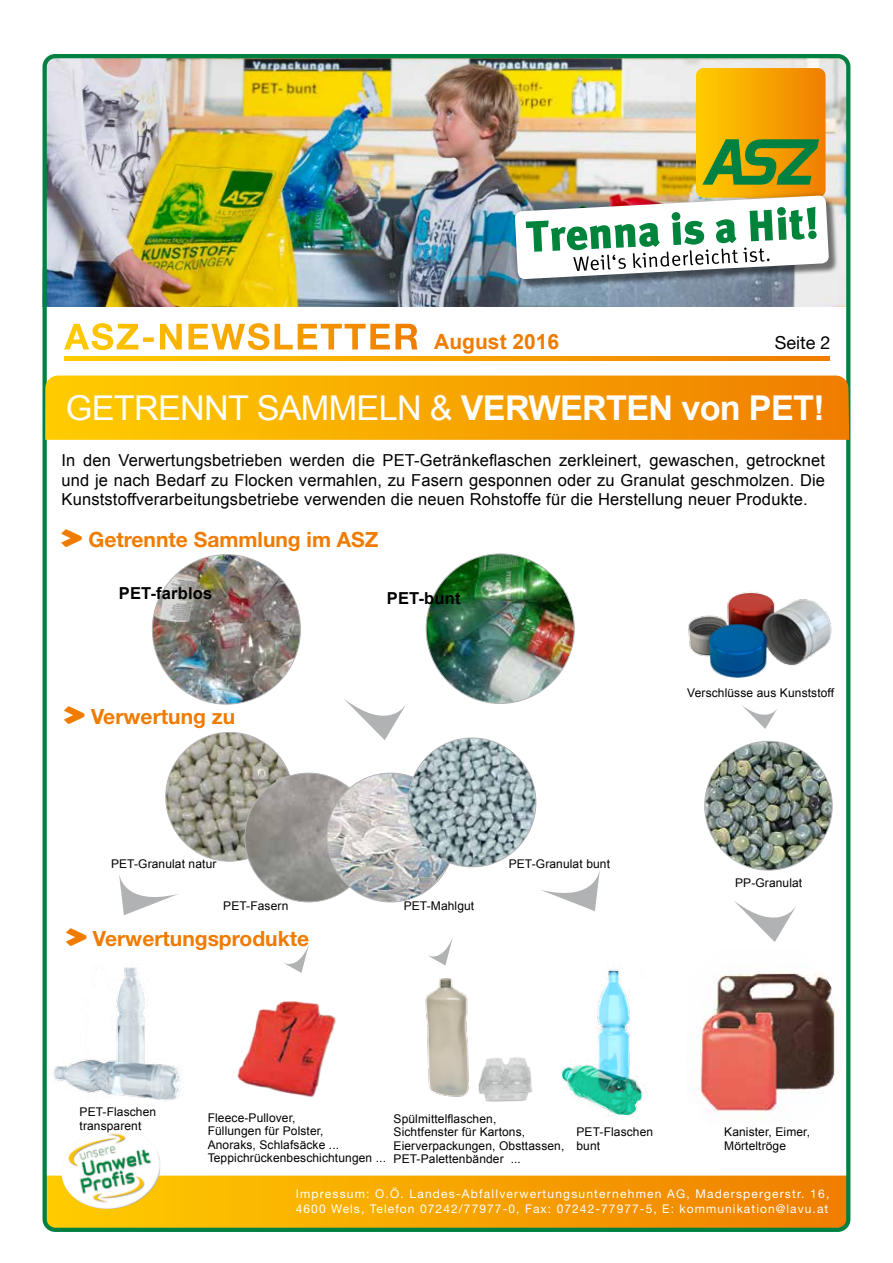
<style>
.page{position:relative;width:893px;height:1263px;background:#fff}
.page>*{position:absolute;margin:0;border:0;box-sizing:border-box;transform-origin:0 0}
.t1{font:34.2px "Arial";letter-spacing:-.02em;color:#fff}
.t2{font:700 21px "Helvetica Neue LT";color:#ef7c00}
.t3{font:700 21px "Arial";color:#ef7c00}
.t4{font:18px "Helvetica Neue LT Std";color:#000}
.t5{font:16.5px/19.5px "Arial";letter-spacing:.01em;color:#000;text-align:justify}
.t6{font:700 16.5px "Arial";letter-spacing:.01em;color:#000}
.t7{font:12px/13.5px "Arial";letter-spacing:.01em;color:#000}
.t8{font:12px/15px "Helvetica Neue LT Std";letter-spacing:.1em;color:#fff}
.s1{font-weight:700}
.s2{font-family:"Reservoir Grunge";font-weight:400}
</style>
<div class="page">
<img style="left:43px;top:54px;width:807px;height:1178px">
<img style="left:61px;top:1128px;width:100px;height:81px">
<img style="left:360px;top:952px;width:163px;height:147px">
<img style="left:474px;top:1053px;width:63px;height:52px">
<img style="left:686px;top:948px;width:158px;height:184px">
<img style="left:705px;top:741px;width:127px;height:129px">
<img style="left:166px;top:732px;width:127px;height:129px">
<img style="left:245px;top:773px;width:82px;height:129px">
<img style="left:327px;top:773px;width:127px;height:129px">
<img style="left:408px;top:738px;width:128px;height:129px">
<img style="left:685px;top:555px;width:148px;height:149px">
<img style="left:232px;top:978px;width:159px;height:127px">
<img style="left:42px;top:953px;width:157px;height:148px">
<svg style="left:45px;top:376px;width:804px;height:64px;background:#f5a501"></svg>
<svg style="left:64px;top:356px;width:765px;height:5px;background:#f7a500"></svg>
<svg style="left:92px;top:323px;width:326px;height:27px"></svg>
<div style="left:517px;top:198px;width:322px;height:91px;background:#000;opacity:.51"></div>
<img style="left:509px;top:68px;width:325px;height:216px">
<img style="left:152px;top:555px;width:148px;height:149px">
<img style="left:542px;top:945px;width:130px;height:182px">
<img style="left:426px;top:554px;width:148px;height:149px">
<svg style="left:540px;top:869px;width:60px;height:42px"></svg>
<svg style="left:119px;top:873px;width:60px;height:42px"></svg>
<svg style="left:283px;top:944px;width:26px;height:29px"></svg>
<svg style="left:427px;top:937px;width:26px;height:28px"></svg>
<svg style="left:733px;top:900px;width:63px;height:42px"></svg>
<svg style="left:741px;top:705px;width:37px;height:24px"></svg>
<svg style="left:343px;top:698px;width:64px;height:42px"></svg>
<h2 class="t3" style="left:434px;top:328px;width:126px">August 2016</h2>
<h3 class="t4" style="left:775px;top:332px;width:57px">Seite 2</h3>
<h1 class="t1" style="left:66px;top:386px;width:760px">GETRENNT SAMMELN &amp; <span class="s1">VERWERTEN von PET!</span></h1>
<p class="t5" style="left:62px;top:451px;width:765px">In den Verwertungsbetrieben werden die PET-Getränkeflaschen zerkleinert, gewaschen, getrocknet und je nach Bedarf zu Flocken vermahlen, zu Fasern gesponnen oder zu Granulat geschmolzen. Die Kunststoffverarbeitungsbetriebe verwenden die neuen Rohstoffe für die Herstellung neuer Produkte.</p>
<h2 class="t2" style="left:61px;top:526px;width:318px"><span class="s2">&gt;</span> Getrennte Sammlung im ASZ</h2>
<h3 class="t6" style="left:119px;top:582px;width:95px">PET-farblos</h3>
<h3 class="t6" style="left:387px;top:587px;width:75px">PET-bunt</h3>
<h2 class="t2" style="left:64px;top:703px;width:172px"><span class="s2">&gt;</span> Verwertung zu</h2>
<p class="t7" style="left:111px;top:857px;width:107px">PET-Granulat natur</p>
<p class="t7" style="left:223px;top:899px;width:67px">PET-Fasern</p>
<p class="t7" style="left:404px;top:899px;width:72px">PET-Mahlgut</p>
<h2 class="t2" style="left:66px;top:925px;width:245px"><span class="s2">&gt;</span> Verwertungsprodukte</h2>
<p class="t7" style="left:509px;top:857px;width:103px">PET-Granulat bunt</p>
<p class="t7" style="left:687px;top:687px;width:148px">Verschlüsse aus Kunststoff</p>
<p class="t7" style="left:735px;top:876px;width:69px">PP-Granulat</p>
<p class="t7" style="left:80px;top:1105px;width:78px">PET-Flaschen transparent</p>
<p class="t7" style="left:208px;top:1111px;width:180px">Fleece-Pullover,<br>Füllungen für Polster,<br>Anoraks, Schlafsäcke ...<br>Teppichrückenbeschichtungen ...</p>
<p class="t7" style="left:394px;top:1112px;width:172px">Spülmittelflaschen,<br>Sichtfenster für Kartons,<br>Eierverpackungen, Obsttassen,<br>PET-Palettenbänder ...</p>
<p class="t7" style="left:576px;top:1125px;width:78px">PET-Flaschen bunt</p>
<p class="t7" style="left:724px;top:1125px;width:87px">Kanister, Eimer,<br>Mörteltröge</p>
<p class="t8" style="left:296px;top:1185px;width:535px">Impressum: O.Ö. Landes-Abfallverwertungsunternehmen AG, Maderspergerstr. 16,<br>4600 Wels, Telefon 07242/77977-0, Fax: 07242-77977-5, E: kommunikation@lavu.at</p>
</div>
